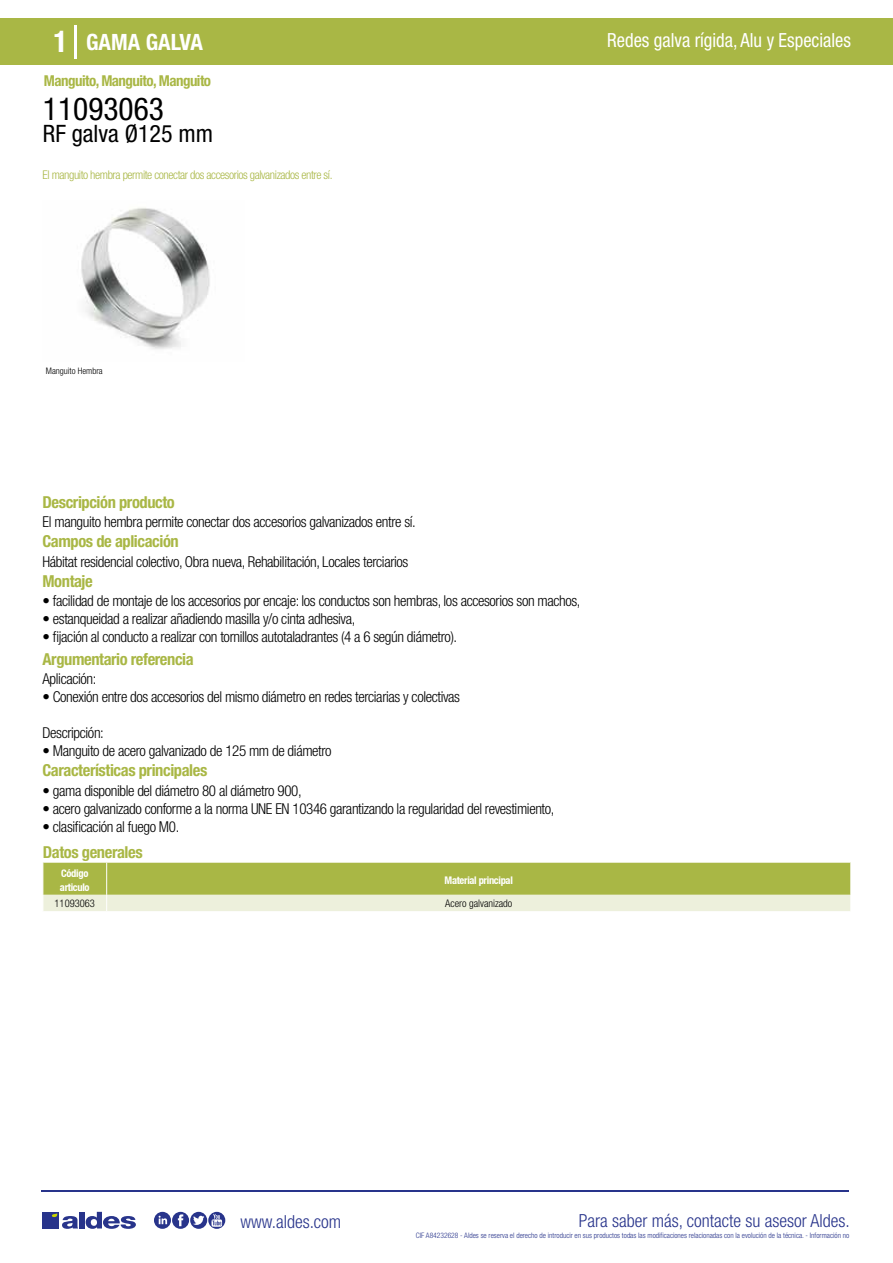
<style>
.page{position:relative;width:893px;height:1263px;background:#fff}
.page>*{position:absolute;margin:0;border:0;box-sizing:border-box;transform-origin:0 0}
.t1{font:condensed 31.5px "Helvetica Neue LT Std";color:#000}
.t2{font:condensed 24px "Helvetica Neue LT Std";color:#000}
.t3{font:700 condensed 22.5px "Helvetica Neue LT Std";color:#fff}
.t4{font:condensed 19.5px "Helvetica Neue LT Std";color:#fff;scale:.95 1}
.t5{font:300 condensed 18px "Helvetica Neue";color:#28348b}
.t6{font:700 condensed 16.5px "Helvetica Neue LT Std";letter-spacing:-.025em;color:#a9b745}
.t7{font:300 condensed 15px "Helvetica Neue LT Std";letter-spacing:-.025em;color:#000}
.t8{font:700 condensed 15px "Helvetica Neue LT Std";letter-spacing:-.035em;color:#a9b745}
.t9{font:300 condensed 12px "Helvetica Neue LT Std";letter-spacing:-.035em;color:#a9b745}
.t10{font:700 condensed 10.5px/13.5px "Helvetica Neue";letter-spacing:-.03em;color:#fff}
.t11{font:300 condensed 10.5px "Helvetica Neue";color:#000}
.t12{font:300 condensed 9px "Helvetica Neue";color:#000}
.t13{font:300 condensed 7.5px "Helvetica Neue";color:#28348b}
.s1{font-size:30px}
</style>
<div class="page">
<div style="left:0;top:18px;width:893px;height:46px;background:#a9b745"></div>
<hr style="left:74px;top:25px;width:2px;height:33px;background:#fff">
<svg style="left:81px;top:208px;width:129px;height:141px"></svg>
<svg style="left:43px;top:863px;width:808px;height:48px;background:#c0ca78"></svg>
<hr style="left:41px;top:1190px;width:808px;height:1px;background:#28348b">
<svg style="left:154px;top:1212px;width:71px;height:17px"></svg>
<div style="left:42px;top:1212px;width:17px;height:16px;background:#28348b"></div>
<div style="left:79px;top:1212px;width:5px;height:16px;background:#28348b"></div>
<svg style="left:86px;top:1212px;width:50px;height:17px"></svg>
<svg style="left:52px;top:1213px;width:26px;height:16px"></svg>
<h3 class="t3" style="left:54px;top:28px;width:151px"><span class="s1">1</span> GAMA GALVA</h3>
<h3 class="t4" style="left:607px;top:29px;width:258px">Redes galva rígida, Alu y Especiales</h3>
<p class="t8" style="left:44px;top:71px;width:169px">Manguito, Manguito, Manguito</p>
<h1 class="t1" style="left:43px;top:91px;width:122px">11093063</h1>
<h2 class="t2" style="left:43px;top:120px;width:172px">RF galva Ø125 mm</h2>
<p class="t9" style="left:43px;top:167px;width:292px">El manguito hembra permite conectar dos accesorios galvanizados entre sí.</p>
<p class="t12" style="left:46px;top:365px;width:58px">Manguito Hembra</p>
<p class="t6" style="left:43px;top:492px;width:134px">Descripción producto</p>
<p class="t6" style="left:43px;top:531px;width:138px">Campos de aplicación</p>
<p class="t6" style="left:43px;top:571px;width:52px">Montaje</p>
<p class="t7" style="left:43px;top:513px;width:375px">El manguito hembra permite conectar dos accesorios galvanizados entre sí.</p>
<p class="t7" style="left:43px;top:553px;width:367px">Hábitat residencial colectivo, Obra nueva, Rehabilitación, Locales terciarios</p>
<p class="t7" style="left:43px;top:592px;width:539px">• facilidad de montaje de los accesorios por encaje: los conductos son hembras, los accesorios son machos,</p>
<p class="t7" style="left:43px;top:610px;width:314px">• estanqueidad a realizar añadiendo masilla y/o cinta adhesiva,</p>
<p class="t7" style="left:43px;top:628px;width:416px">• fijación al conducto a realizar con tornillos autotaladrantes (4 a 6 según diámetro).</p>
<p class="t6" style="left:43px;top:649px;width:153px">Argumentario referencia</p>
<p class="t7" style="left:43px;top:670px;width:55px">Aplicación:</p>
<p class="t7" style="left:43px;top:688px;width:419px">• Conexión entre dos accesorios del mismo diámetro en redes terciarias y colectivas</p>
<p class="t7" style="left:43px;top:724px;width:63px">Descripción:</p>
<p class="t7" style="left:43px;top:742px;width:291px">• Manguito de acero galvanizado de 125 mm de diámetro</p>
<p class="t6" style="left:43px;top:760px;width:166px">Características principales</p>
<p class="t7" style="left:43px;top:782px;width:261px">• gama disponible del diámetro 80 al diámetro 900,</p>
<p class="t7" style="left:43px;top:800px;width:513px">• acero galvanizado conforme a la norma UNE EN 10346 garantizando la regularidad del revestimiento,</p>
<p class="t7" style="left:43px;top:818px;width:138px">• clasificación al fuego M0.</p>
<p class="t6" style="left:43px;top:843px;width:101px">Datos generales</p>
<p class="t10" style="left:60px;top:866px;width:31px">Código articulo</p>
<p class="t10" style="left:445px;top:873px;width:70px">Material principal</p>
<p class="t11" style="left:55px;top:897px;width:42px">11093063</p>
<p class="t11" style="left:445px;top:897px;width:69px">Acero galvanizado</p>
<p class="t5" style="left:240px;top:1211px;width:102px">www.aldes.com</p>
<p class="t5" style="left:579px;top:1211px;width:272px">Para saber más, contacte su asesor Aldes.</p>
<p class="t13" style="left:416px;top:1230px;width:435px">CIF A84232628 - Aldes se reserva el derecho de introducir en sus productos todas las modificaciones relacionadas con la evolución de la técnica. - Información no</p>
</div>
